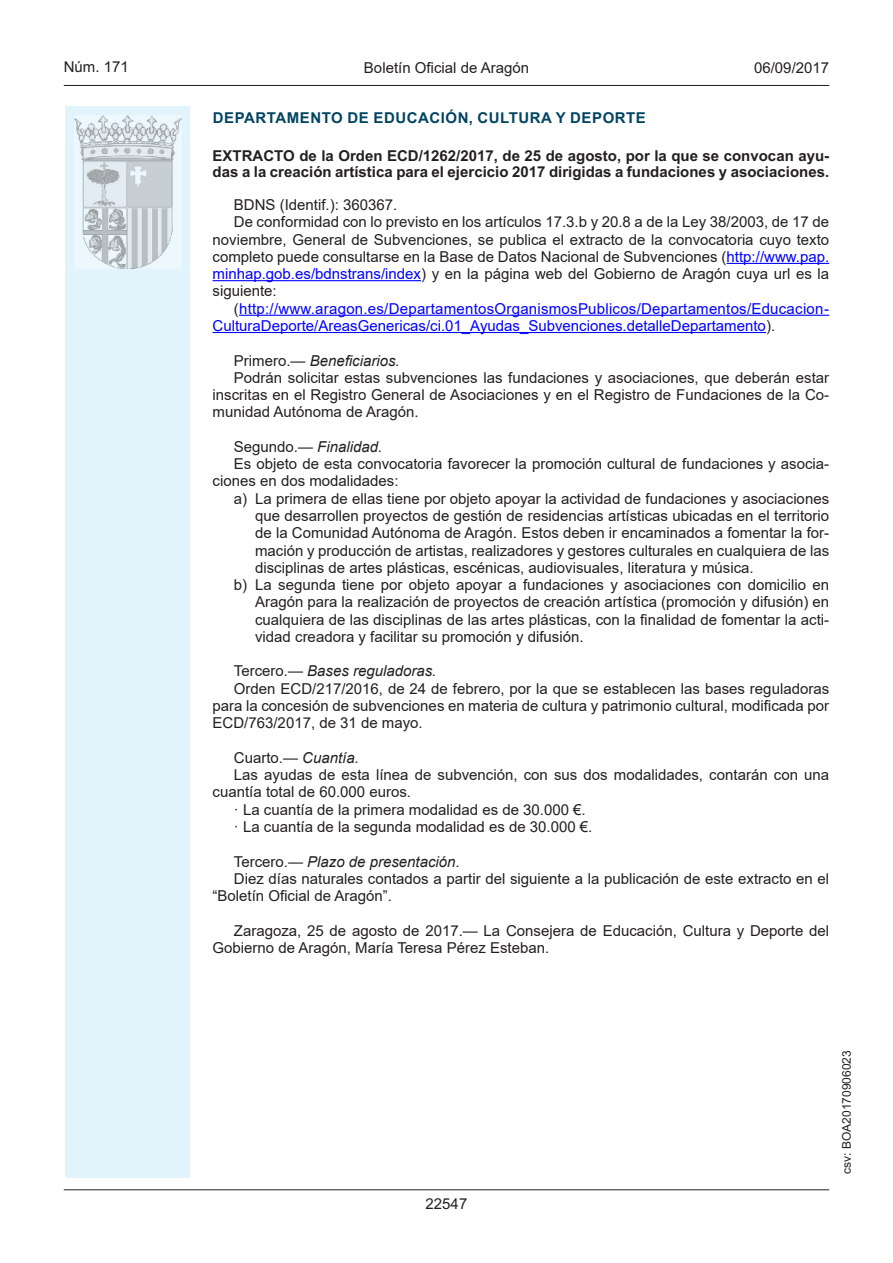
<style>
.page{position:relative;width:893px;height:1263px;background:#fff}
.page>*{position:absolute;margin:0;border:0;box-sizing:border-box;transform-origin:0 0}
.inicio_de_parrafo{font:15px/17.2px "Arial";color:#231f20}
.Sangrado_01{font:15px/17.2px "Arial";color:#231f20;text-align:justify}
.inicio_de_parrafo-2{font:15px/17.2px "Arial";color:#00f}
.Titulo_text{font:700 15px/16.5px "Arial";color:#231f20}
.inicio_de_parrafo-3{font:italic 15px "Arial";color:#231f20}
.emisor_text{font:700 15px "Arial";letter-spacing:.035em;color:#004462}
.estilo_head-c{font:15px "Arial";color:#231f20}
.estilo_head-d{font:15px "Arial MT2";color:#231f20}
.estilo_head-i{font:15px "Arial MT2";color:#231f20}
.numero_pagina{font:15px "Arial MT2";color:#231f20}
.estilo_head-i-2{font:12px "Arial MT2";color:#231f20}
.s1{color:#00f}
.s2{font-family:"Arial MT2";color:#231f20}
.s3{font-family:"Arial MT2"}
.s4{color:#231f20}
.s5{font-style:normal}
.s6{font-style:italic}
</style>
<div class="page">
<div style="left:65px;top:106px;width:125px;height:1072px;background:#e1f4fc"></div>
<img style="left:75px;top:115px;width:106px;height:153px">
<hr style="left:64px;top:85px;width:765px;height:1px;background:#231f20">
<hr style="left:64px;top:1189px;width:765px;height:1px;background:#231f20">
<hr style="left:727px;top:263px;width:102px;height:1px;background:#00f">
<hr style="left:213px;top:280px;width:208px;height:1px;background:#00f">
<hr style="left:239px;top:315px;width:590px;height:1px;background:#00f">
<hr style="left:213px;top:332px;width:553px;height:1px;background:#00f">
<p class="estilo_head-i" style="left:64px;top:57px;width:67px">Núm. 171</p>
<p class="estilo_head-c" style="left:364px;top:57px;width:167px">Boletín Oficial de Aragón</p>
<p class="estilo_head-d" style="left:754px;top:57px;width:77px">06/09/2017</p>
<p class="emisor_text" style="left:213px;top:107px;width:435px">DEPARTAMENTO DE EDUCACIÓN, CULTURA Y DEPORTE</p>
<p class="Titulo_text" style="left:213px;top:147px;width:618px">EXTRACTO de la Orden ECD/1262/2017, de 25 de agosto, por la que se convocan ayu&shy;das a la creación artística para el ejercicio 2017 dirigidas a fundaciones y asociaciones.</p>
<p class="inicio_de_parrafo" style="left:234px;top:196px;width:165px">BDNS (Identif.): 360367.</p>
<p class="inicio_de_parrafo" style="left:213px;top:213px;width:618px;text-align:justify;text-indent:21px">De conformidad con lo previsto en los artículos 17.3.b y 20.8 a de la Ley 38/2003, de 17 de noviembre, General de Subvenciones, se publica el extracto de la convocatoria cuyo texto completo puede consultarse en la Base de Datos Nacional de Subvenciones (<span class="s1">http://www.pap. minhap.gob.es/bdnstrans/index</span>) y en la página web del Gobierno de Aragón cuya url es la siguiente:</p>
<p class="inicio_de_parrafo-2" style="left:213px;top:300px;width:618px;text-indent:21px"><span class="s2">(</span>http://www.aragon.es/DepartamentosOrganismosPublicos/Departamentos/Educacion<span class="s3">-<br></span>CulturaDeporte/AreasGenericas/ci.01_Ayudas_Subvenciones.detalleDepartamento<span class="s4">).</span></p>
<p class="inicio_de_parrafo-3" style="left:234px;top:350px;width:167px"><span class="s5">Primero.—</span> Beneficiarios.</p>
<p class="inicio_de_parrafo" style="left:213px;top:369px;width:618px;text-align:justify;text-indent:21px">Podrán solicitar estas subvenciones las fundaciones y asociaciones, que deberán estar inscritas en el Registro General de Asociaciones y en el Registro de Fundaciones de la Co&shy;munidad Autónoma de Aragón.</p>
<p class="inicio_de_parrafo-3" style="left:234px;top:437px;width:150px"><span class="s5">Segundo.—</span> Finalidad.</p>
<p class="inicio_de_parrafo" style="left:213px;top:455px;width:618px;text-indent:21px">Es objeto de esta convocatoria favorecer la promoción cultural de fundaciones y asocia&shy;ciones en dos modalidades:</p>
<p class="Sangrado_01" style="left:255px;top:490px;width:576px;text-indent:-21px">a) La primera de ellas tiene por objeto apoyar la actividad de fundaciones y asociaciones que desarrollen proyectos de gestión de residencias artísticas ubicadas en el territorio de la Comunidad Autónoma de Aragón. Estos deben ir encaminados a fomentar la for&shy;mación y producción de artistas, realizadores y gestores culturales en cualquiera de las disciplinas de artes plásticas, escénicas, audiovisuales, literatura y música.</p>
<p class="Sangrado_01" style="left:255px;top:576px;width:576px;text-indent:-21px">b) La segunda tiene por objeto apoyar a fundaciones y asociaciones con domicilio en Aragón para la realización de proyectos de creación artística (promoción y difusión) en cualquiera de las disciplinas de las artes plásticas, con la finalidad de fomentar la acti&shy;vidad creadora y facilitar su promoción y difusión.</p>
<p class="inicio_de_parrafo-3" style="left:234px;top:661px;width:204px"><span class="s5">Tercero.—</span> Bases reguladoras.</p>
<p class="inicio_de_parrafo" style="left:213px;top:680px;width:618px;text-align:justify;text-indent:21px">Orden ECD/217/2016, de 24 de febrero, por la que se establecen las bases reguladoras para la concesión de subvenciones en materia de cultura y patrimonio cultural, modificada por ECD/763/2017, de 31 de mayo.</p>
<p class="inicio_de_parrafo" style="left:234px;top:749px;width:127px">Cuarto.— <span class="s6">Cuantía.</span></p>
<p class="inicio_de_parrafo" style="left:213px;top:766px;width:618px;text-indent:21px">Las ayudas de esta línea de subvención, con sus dos modalidades, contarán con una cuantía total de 60.000 euros.</p>
<p class="inicio_de_parrafo" style="left:234px;top:801px;width:353px">· La cuantía de la primera modalidad es de 30.000 €.</p>
<p class="inicio_de_parrafo" style="left:234px;top:818px;width:360px">· La cuantía de la segunda modalidad es de 30.000 €.</p>
<p class="inicio_de_parrafo-3" style="left:234px;top:851px;width:227px"><span class="s5">Tercero.—</span> Plazo de presentación.</p>
<p class="inicio_de_parrafo" style="left:213px;top:870px;width:618px;text-indent:21px">Diez días naturales contados a partir del siguiente a la publicación de este extracto en el “Boletín Oficial de Aragón”.</p>
<p class="inicio_de_parrafo" style="left:213px;top:922px;width:618px;text-indent:21px">Zaragoza, 25 de agosto de 2017.— La Consejera de Educación, Cultura y Deporte del<br>Gobierno de Aragón, María Teresa Pérez Esteban.</p>
<p class="numero_pagina" style="left:426px;top:1193px;width:43px">22547</p>
<p class="estilo_head-i-2" style="left:838px;top:1174px;width:125px;rotate:-90deg">csv: BOA20170906023</p>
</div>
